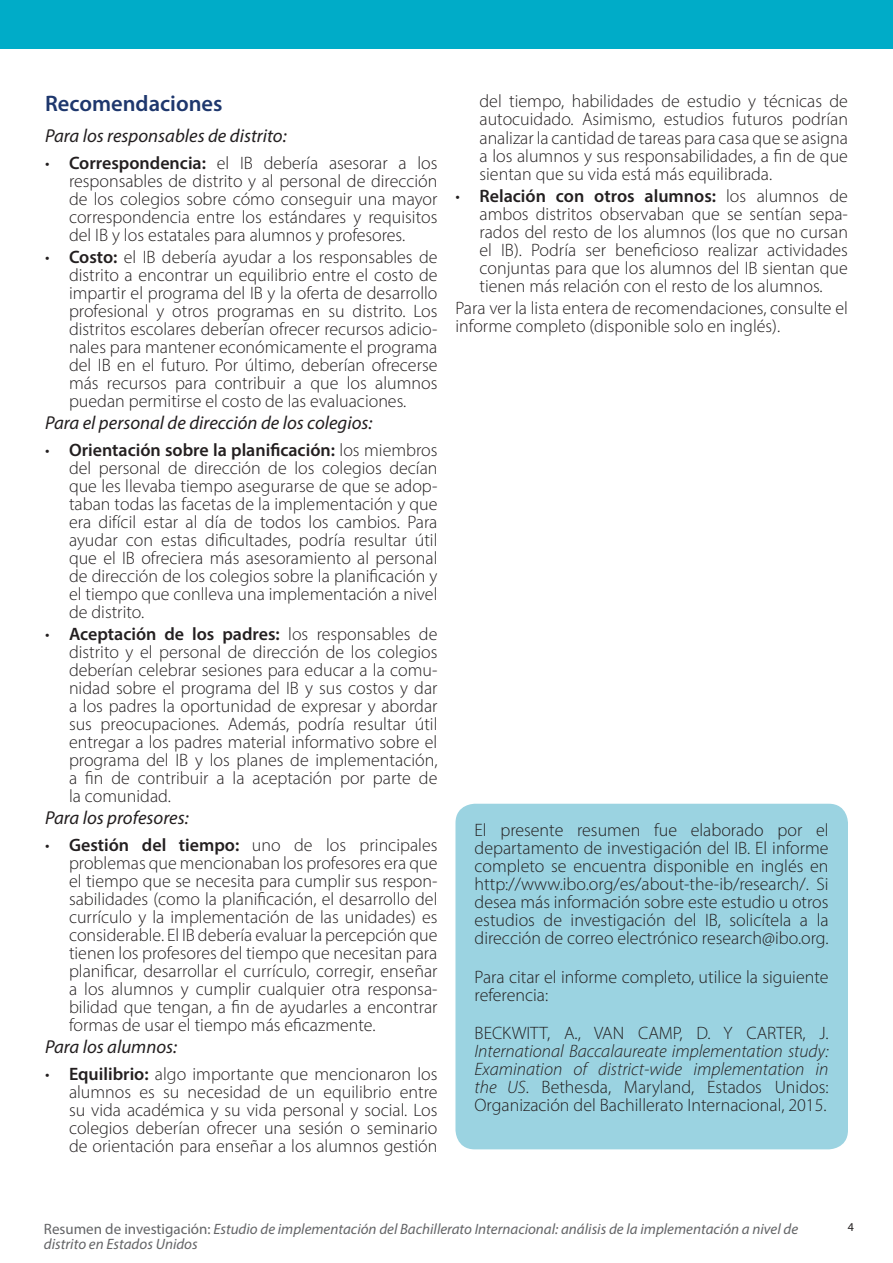
<style>
.page{position:relative;width:893px;height:1263px;background:#fff}
.page>*{position:absolute;margin:0;border:0;box-sizing:border-box;transform-origin:0 0}
.Heading_1_-_dark_blu{font:600 22.5px "Myriad Pro";color:#1e376d}
.Sub_sub_heading{font:italic 18.75px "Myriad Pro";color:#231f20}
.Citation_box{font:300 18px/18px "Myriad Pro";color:#231f20;text-align:justify}
.Main_body{font:300 18px/18px "Myriad Pro";color:#231f20}
.t1{font:italic 15px "Myriad Pro";color:#636466}
.t2{font:12px "Myriad Pro";color:#231f20}
.s1{font-weight:600}
.s2{font-style:italic}
.s3{font-style:normal}
</style>
<div class="page">
<div style="left:0;top:0;width:893px;height:48px;background:#00acc8"></div>
<div style="left:455px;top:804px;width:393px;height:345px;background:#9bd3e1;border-radius:19px"></div>
<p class="Heading_1_-_dark_blu" style="left:45px;top:89px;width:179px">Recomendaciones</p>
<p class="Sub_sub_heading" style="left:45px;top:124px;width:243px">Para los responsables de distrito:</p>
<p class="Citation_box" style="left:69px;top:154px;width:370px;text-indent:-24px">• <span class="s1">Correspondencia:</span> el IB debería asesorar a los responsables de distrito y al personal de dirección de los colegios sobre cómo conseguir una mayor correspondencia entre los estándares y requisitos del IB y los estatales para alumnos y profesores.</p>
<p class="Citation_box" style="left:69px;top:248px;width:370px;text-indent:-24px">• <span class="s1">Costo:</span> el IB debería ayudar a los responsables de distrito a encontrar un equilibrio entre el costo de impartir el programa del IB y la oferta de desarrollo profesional y otros programas en su distrito. Los distritos escolares deberían ofrecer recursos adicio&shy;nales para mantener económicamente el programa del IB en el futuro. Por último, deberían ofrecerse más recursos para contribuir a que los alumnos puedan permitirse el costo de las evaluaciones.</p>
<p class="Sub_sub_heading" style="left:45px;top:411px;width:329px">Para el personal de dirección de los colegios:</p>
<p class="Citation_box" style="left:69px;top:441px;width:370px;text-indent:-24px">• <span class="s1">Orientación sobre la planificación:</span> los miembros del personal de dirección de los colegios decían que les llevaba tiempo asegurarse de que se adop&shy;taban todas las facetas de la implementación y que era difícil estar al día de todos los cambios. Para ayudar con estas dificultades, podría resultar útil que el IB ofreciera más asesoramiento al personal de dirección de los colegios sobre la planificación y el tiempo que conlleva una implementación a nivel de distrito.</p>
<p class="Citation_box" style="left:69px;top:625px;width:370px;text-indent:-24px">• <span class="s1">Aceptación de los padres:</span> los responsables de distrito y el personal de dirección de los colegios deberían celebrar sesiones para educar a la comu&shy;nidad sobre el programa del IB y sus costos y dar a los padres la oportunidad de expresar y abordar sus preocupaciones. Además, podría resultar útil entregar a los padres material informativo sobre el programa del IB y los planes de implementación, a fin de contribuir a la aceptación por parte de la comunidad.</p>
<p class="Sub_sub_heading" style="left:45px;top:807px;width:145px">Para los profesores:</p>
<p class="Citation_box" style="left:69px;top:836px;width:370px;text-indent:-24px">• <span class="s1">Gestión del tiempo:</span> uno de los principales problemas que mencionaban los profesores era que el tiempo que se necesita para cumplir sus respon&shy;sabilidades (como la planificación, el desarrollo del currículo y la implementación de las unidades) es considerable. El IB debería evaluar la percepción que tienen los profesores del tiempo que necesitan para planificar, desarrollar el currículo, corregir, enseñar a los alumnos y cumplir cualquier otra responsa&shy;bilidad que tengan, a fin de ayudarles a encontrar formas de usar el tiempo más eficazmente.</p>
<p class="Sub_sub_heading" style="left:45px;top:1035px;width:134px">Para los alumnos:</p>
<p class="Citation_box" style="left:69px;top:1064px;width:370px;text-indent:-24px">• <span class="s1">Equilibrio:</span> algo importante que mencionaron los alumnos es su necesidad de un equilibrio entre su vida académica y su vida personal y social. Los colegios deberían ofrecer una sesión o seminario de orientación para enseñar a los alumnos gestión</p>
<p class="Citation_box" style="left:479px;top:92px;width:370px">del tiempo, habilidades de estudio y técnicas de autocuidado. Asimismo, estudios futuros podrían analizar la cantidad de tareas para casa que se asigna a los alumnos y sus responsabilidades, a fin de que sientan que su vida está más equilibrada.</p>
<p class="Citation_box" style="left:479px;top:187px;width:370px;text-indent:-24px">• <span class="s1">Relación con otros alumnos:</span> los alumnos de ambos distritos observaban que se sentían sepa&shy;rados del resto de los alumnos (los que no cursan el IB). Podría ser beneficioso realizar actividades conjuntas para que los alumnos del IB sientan que tienen más relación con el resto de los alumnos.</p>
<p class="Main_body" style="left:455px;top:299px;width:394px">Para ver la lista entera de recomendaciones, consulte el informe completo (disponible solo en inglés).</p>
<p class="Citation_box" style="left:475px;top:821px;width:356px">El presente resumen fue elaborado por el departamento de investigación del IB. El informe completo se encuentra disponible en inglés en http://www.ibo.org/es/about-the-ib/research/. Si desea más información sobre este estudio u otros estudios de investigación del IB, solicítela a la dirección de correo electrónico research@ibo.org.</p>
<p class="Citation_box" style="left:475px;top:968px;width:356px">Para citar el informe completo, utilice la siguiente referencia:</p>
<p class="Citation_box" style="left:475px;top:1024px;width:356px">BECKWITT, A., VAN CAMP, D. Y CARTER, J.<br><span class="s2">International Baccalaureate implementation study:<br>Examination of district-wide implementation in the US</span>. Bethesda, Maryland, Estados Unidos:<br>Organización del Bachillerato Internacional, 2015.</p>
<p class="t1" style="left:44px;top:1219px;width:756px"><span class="s3">Resumen de investigación:</span> Estudio de implementación del Bachillerato Internacional: análisis de la implementación a nivel de</p>
<p class="t2" style="left:848px;top:1220px;width:8px">4</p>
<p class="t1" style="left:44px;top:1234px;width:155px">distrito en Estados Unidos</p>
</div>
